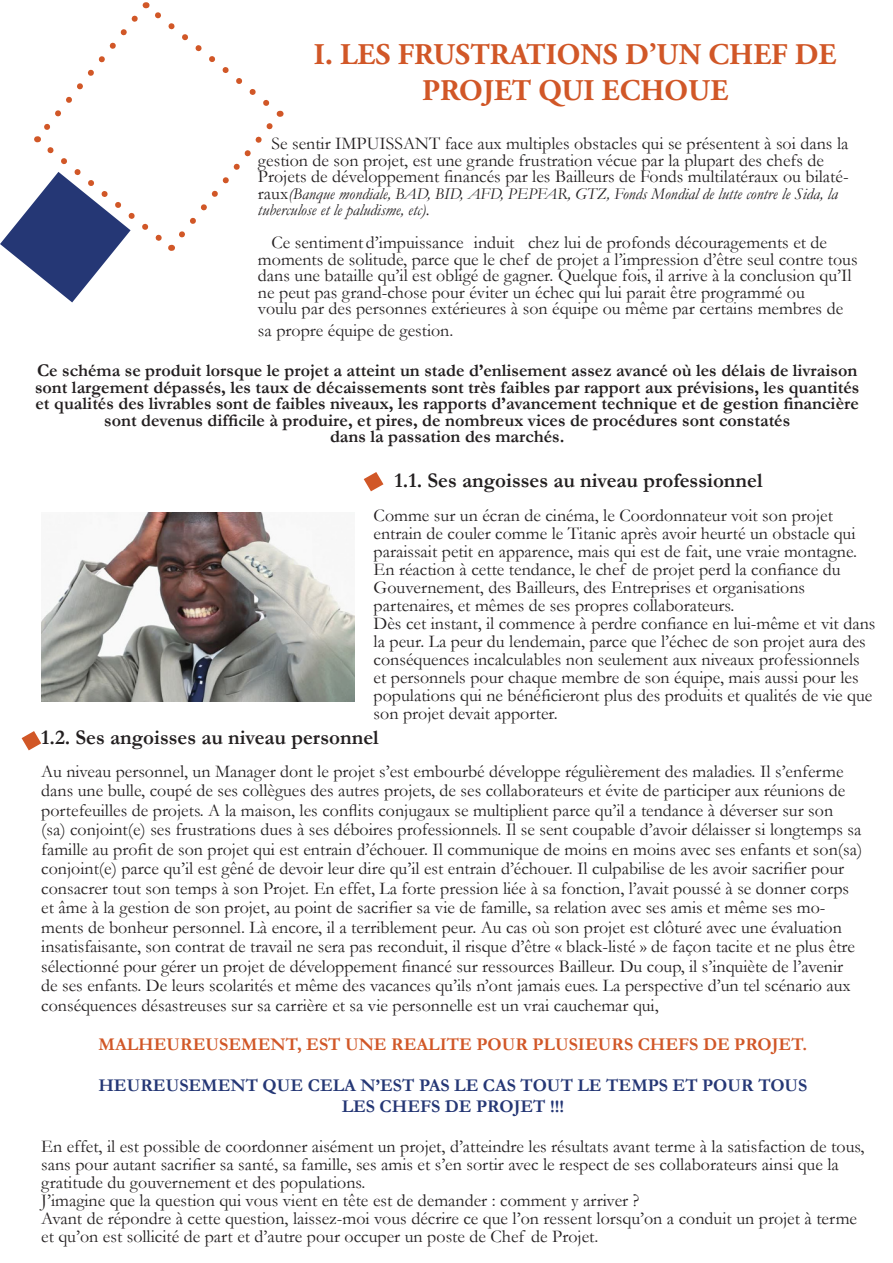
<style>
.page{position:relative;width:893px;height:1263px;background:#fff}
.page>*{position:absolute;margin:0;border:0;box-sizing:border-box;transform-origin:0 0}
.t1{font:700 30px/36px "Adobe Garamond Pro";color:#d15727;text-align:center}
.t2{font:700 21px "Garamond";color:#231f20}
.t3{font:18px/19.5px "Garamond";color:#231f20}
.t4{font:700 18px/16.5px "Garamond";color:#231f20;text-align:center}
.t5{font:700 18px "Garamond";color:#253775}
.t6{font:700 18px "Garamond";color:#d15727}
.t7{font:italic 16.5px/16.5px "Garamond";color:#231f20}
.s1{font-style:normal;font-size:18px}
</style>
<div class="page">
<svg style="left:0;top:2px;width:283px;height:300px"></svg>
<svg style="left:364px;top:472px;width:19px;height:19px"></svg>
<svg style="left:22px;top:731px;width:19px;height:19px"></svg>
<img style="left:41px;top:512px;width:314px;height:189px">
<p class="t1" style="left:314px;top:37px;width:524px">I. LES FRUSTRATIONS D’UN CHEF DE<br>PROJET QUI ECHOUE</p>
<p class="t3" style="left:271px;top:133px;width:578px">Se sentir IMPUISSANT face aux multiples obstacles qui se présentent à soi dans la</p>
<p class="t3" style="left:258px;top:150px;width:567px">gestion de son projet, est une grande frustration vécue par la plupart des chefs de</p>
<p class="t3" style="left:258px;top:166px;width:592px">Projets de développement financés par les Bailleurs de Fonds multilatéraux ou bilaté-</p>
<p class="t7" style="left:258px;top:185px;width:581px"><span class="s1">raux</span>(Banque mondiale, BAD, BID, AFD, PEPFAR, GTZ, Fonds Mondial de lutte contre le Sida, la tuberculose et le paludisme, etc).</p>
<p class="t3" style="left:258px;top:234px;width:601px;line-height:16.5px;text-indent:14px">Ce sentiment d’impuissance induit chez lui de profonds découragements et de moments de solitude, parce que le chef de projet a l’impression d’être seul contre tous dans une bataille qu’il est obligé de gagner. Quelque fois, il arrive à la conclusion qu’Il ne peut pas grand-chose pour éviter un échec qui lui parait être programmé ou</p>
<p class="t3" style="left:258px;top:297px;width:587px;line-height:21.6px">voulu par des personnes extérieures à son équipe ou même par certains membres de sa propre équipe de gestion.</p>
<p class="t4" style="left:35px;top:362px;width:826px">Ce schéma se produit lorsque le projet a atteint un stade d’enlisement assez avancé où les délais de livraison sont largement dépassés, les taux de décaissements sont très faibles par rapport aux prévisions, les quantités et qualités des livrables sont de faibles niveaux, les rapports d’avancement technique et de gestion financière sont devenus difficile à produire, et pires, de nombreux vices de procédures sont constatés</p>
<p class="t4" style="left:330px;top:428px;width:236px">dans la passation des marchés.</p>
<p class="t2" style="left:395px;top:468px;width:369px">1.1. Ses angoisses au niveau professionnel</p>
<p class="t3" style="left:374px;top:506px;width:485px;line-height:18px">Comme sur un écran de cinéma, le Coordonnateur voit son projet entrain de couler comme le Titanic après avoir heurté un obstacle qui paraissait petit en apparence, mais qui est de fait, une vraie montagne.</p>
<p class="t3" style="left:374px;top:560px;width:468px;line-height:18px">En réaction à cette tendance, le chef de projet perd la confiance du<br>Gouvernement, des Bailleurs, des Entreprises et organisations</p>
<p class="t3" style="left:374px;top:596px;width:362px">partenaires, et mêmes de ses propres collaborateurs.</p>
<p class="t3" style="left:374px;top:614px;width:503px;line-height:18px">Dès cet instant, il commence à perdre confiance en lui-même et vit dans la peur. La peur du lendemain, parce que l’échec de son projet aura des conséquences incalculables non seulement aux niveaux professionnels et personnels pour chaque membre de son équipe, mais aussi pour les populations qui ne bénéficieront plus des produits et qualités de vie que son projet devait apporter.</p>
<p class="t2" style="left:41px;top:724px;width:339px">1.2. Ses angoisses au niveau personnel</p>
<p class="t3" style="left:41px;top:761px;width:822px">Au niveau personnel, un Manager dont le projet s’est embourbé développe régulièrement des maladies. Il s’enferme dans une bulle, coupé de ses collègues des autres projets, de ses collaborateurs et évite de participer aux réunions de portefeuilles de projets. A la maison, les conflits conjugaux se multiplient parce qu’il a tendance à déverser sur son<br>(sa) conjoint(e) ses frustrations dues à ses déboires professionnels. Il se sent coupable d’avoir délaisser si longtemps sa famille au profit de son projet qui est entrain d’échouer. Il communique de moins en moins avec ses enfants et son(sa) conjoint(e) parce qu’il est gêné de devoir leur dire qu’il est entrain d’échouer. Il culpabilise de les avoir sacrifier pour consacrer tout son temps à son Projet. En effet, La forte pression liée à sa fonction, l’avait poussé à se donner corps et âme à la gestion de son projet, au point de sacrifier sa vie de famille, sa relation avec ses amis et même ses mo&shy;ments de bonheur personnel. Là encore, il a terriblement peur. Au cas où son projet est clôturé avec une évaluation insatisfaisante, son contrat de travail ne sera pas reconduit, il risque d’être « black-listé » de façon tacite et ne plus être sélectionné pour gérer un projet de développement financé sur ressources Bailleur. Du coup, il s’inquiète de l’avenir de ses enfants. De leurs scolarités et même des vacances qu’ils n’ont jamais eues. La perspective d’un tel scénario aux conséquences désastreuses sur sa carrière et sa vie personnelle est un vrai cauchemar qui,</p>
<p class="t6" style="left:99px;top:1033px;width:710px">MALHEUREUSEMENT, EST UNE REALITE POUR PLUSIEURS CHEFS DE PROJET.</p>
<p class="t5" style="left:98px;top:1074px;width:710px">HEUREUSEMENT QUE CELA N’EST PAS LE CAS TOUT LE TEMPS ET POUR TOUS</p>
<p class="t5" style="left:342px;top:1096px;width:224px">LES CHEFS DE PROJET !!!</p>
<p class="t3" style="left:41px;top:1137px;width:825px;line-height:18px">En effet, il est possible de coordonner aisément un projet, d’atteindre les résultats avant terme à la satisfaction de tous, sans pour autant sacrifier sa santé, sa famille, ses amis et s’en sortir avec le respect de ses collaborateurs ainsi que la gratitude du gouvernement et des populations.</p>
<p class="t3" style="left:41px;top:1190px;width:599px">J’imagine que la question qui vous vient en tête est de demander : comment y arriver ?</p>
<p class="t3" style="left:41px;top:1209px;width:817px;line-height:18px">Avant de répondre à cette question, laissez-moi vous décrire ce que l’on ressent lorsqu’on a conduit un projet à terme et qu’on est sollicité de part et d’autre pour occuper un poste de Chef de Projet.</p>
</div>
